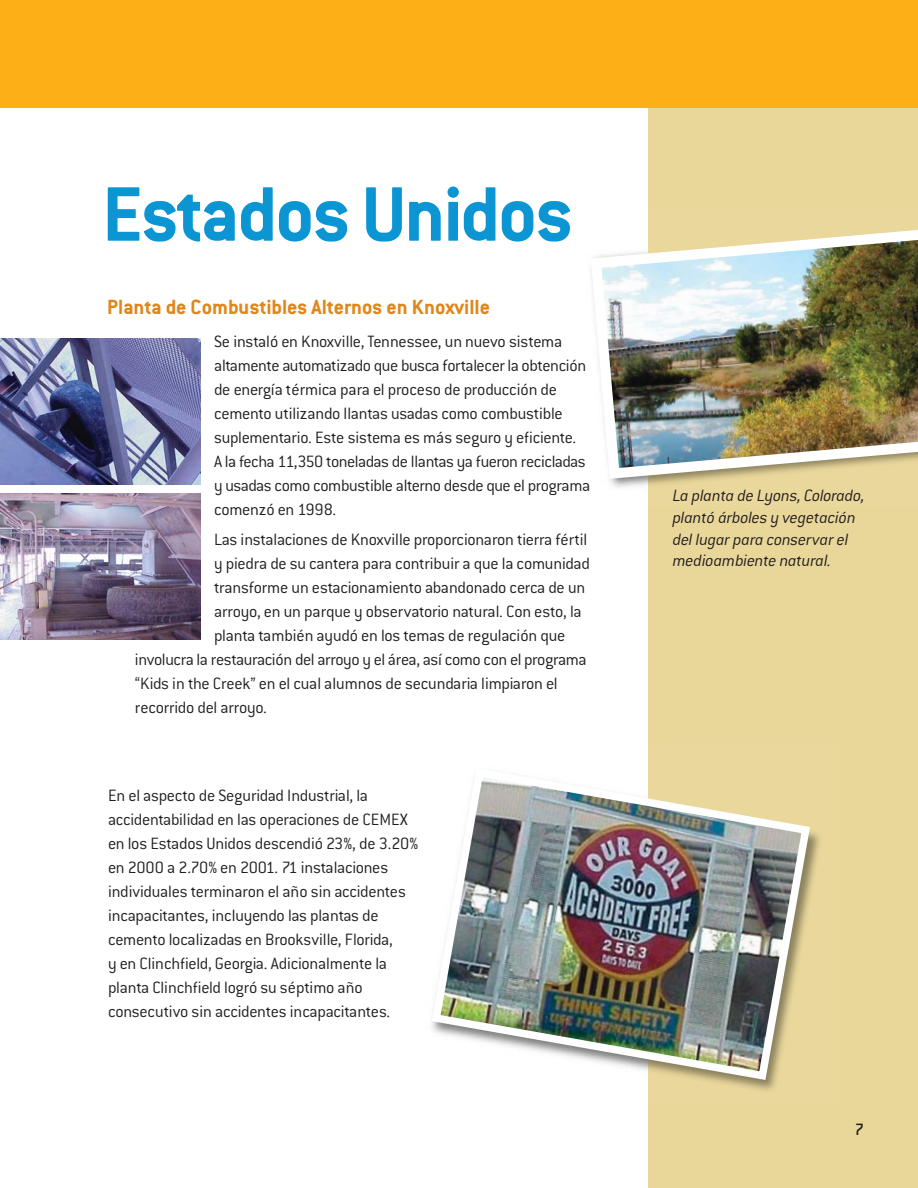
<style>
.page{position:relative;width:918px;height:1188px;background:#fff}
.page>*{position:absolute;margin:0;border:0;box-sizing:border-box;transform-origin:0 0}
.t1{font:700 84.75px "Conduit ITC";letter-spacing:-.025em;color:#0b96d3}
.t2{font:700 22.5px "Conduit ITC";color:#e0861a}
.t3{font:300 18px/24px "Conduit ITC";letter-spacing:-.015em;color:#231f20}
.t4{font:italic 300 18px/21.6px "Conduit ITC";letter-spacing:-.015em;color:#231f20}
.t5{font:500 18px "Conduit ITC";color:#231f20}
</style>
<div class="page">
<div style="left:648px;top:0;width:270px;height:1188px;background:#e9d79a"></div>
<div style="left:0;top:0;width:918px;height:108px;background:#fcaf17"></div>
<img style="left:733px;top:833px;width:86px;height:257px">
<img style="left:0;top:338px;width:201px;height:147px">
<img style="left:0;top:494px;width:201px;height:146px">
<img style="left:432px;top:777px;width:382px;height:307px">
<img style="left:591px;top:230px;width:327px;height:254px">
<h1 class="t1" style="left:102px;top:162px;width:473px">Estados Unidos</h1>
<p class="t2" style="left:107px;top:293px;width:385px">Planta de Combustibles Alternos en Knoxville</p>
<p class="t3" style="left:214px;top:329px;width:378px">Se instaló en Knoxville, Tennessee, un nuevo sistema altamente automatizado que busca fortalecer la obtención de energía térmica para el proceso de producción de cemento utilizando llantas usadas como combustible suplementario. Este sistema es más seguro y eficiente.<br>A la fecha 11,350 toneladas de llantas ya fueron recicladas y usadas como combustible alterno desde que el programa comenzó en 1998.</p>
<p class="t3" style="left:214px;top:527px;width:375px">Las instalaciones de Knoxville proporcionaron tierra fértil</p>
<p class="t3" style="left:214px;top:551px;width:377px">y piedra de su cantera para contribuir a que la comunidad</p>
<p class="t3" style="left:214px;top:575px;width:373px">transforme un estacionamiento abandonado cerca de un</p>
<p class="t3" style="left:214px;top:599px;width:369px">arroyo, en un parque y observatorio natural. Con esto, la</p>
<p class="t3" style="left:214px;top:623px;width:353px">planta también ayudó en los temas de regulación que</p>
<p class="t3" style="left:135px;top:647px;width:453px">involucra la restauración del arroyo y el área, así como con el programa</p>
<p class="t3" style="left:135px;top:671px;width:424px">“Kids in the Creek” en el cual alumnos de secundaria limpiaron el</p>
<p class="t3" style="left:135px;top:695px;width:134px">recorrido del arroyo.</p>
<p class="t3" style="left:108px;top:783px;width:312px">En el aspecto de Seguridad Industrial, la accidentabilidad en las operaciones de CEMEX en los Estados Unidos descendió 23%, de 3.20% en 2000 a 2.70% en 2001. 71 instalaciones individuales terminaron el año sin accidentes incapacitantes, incluyendo las plantas de cemento localizadas en Brooksville, Florida,<br>y en Clinchfield, Georgia. Adicionalmente la planta Clinchfield logró su séptimo año consecutivo sin accidentes incapacitantes.</p>
<p class="t4" style="left:673px;top:484px;width:194px">La planta de Lyons, Colorado, plantó árboles y vegetación del lugar para conservar el medioambiente natural.</p>
<p class="t5" style="left:855px;top:1118px;width:11px">7</p>
</div>
